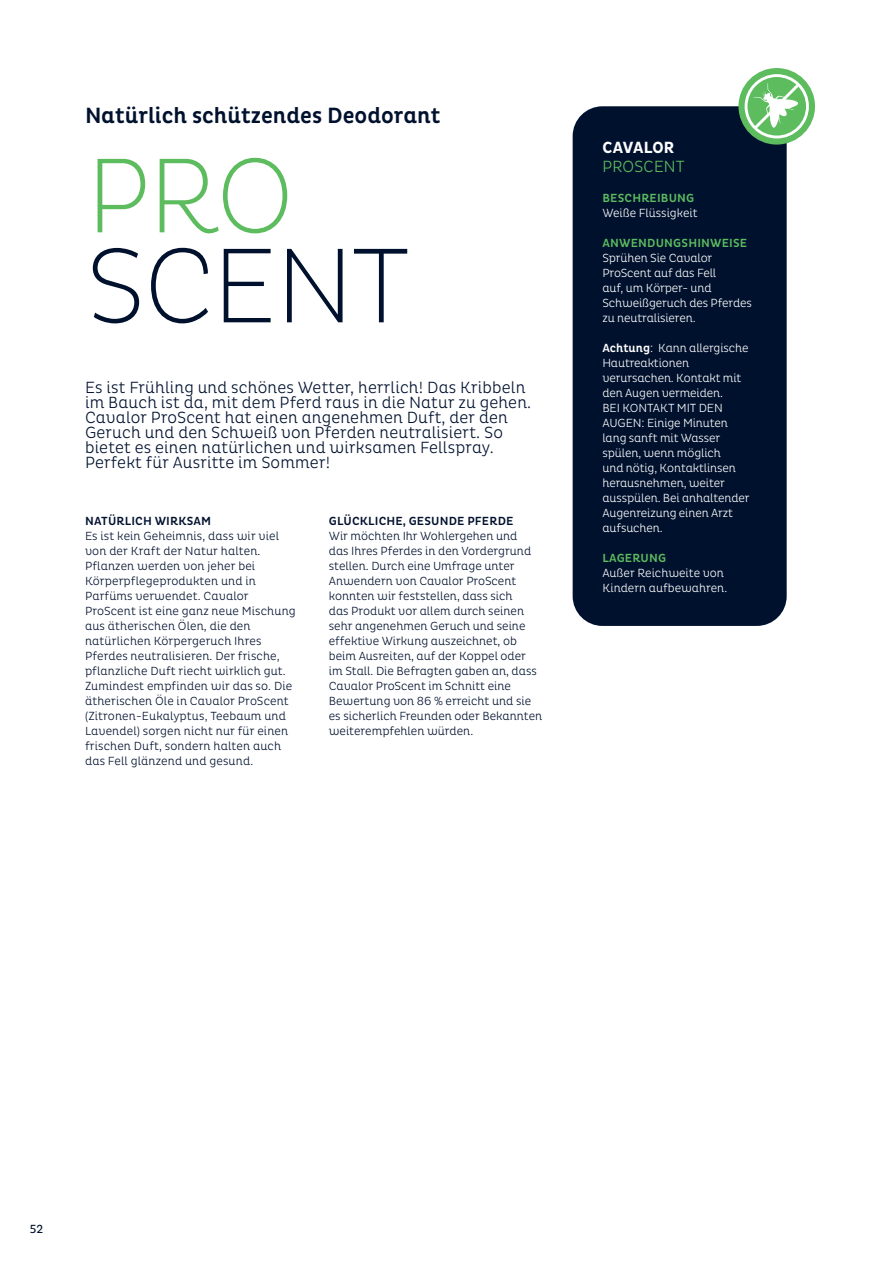
<style>
.page{position:relative;width:893px;height:1263px;background:#fff}
.page>*{position:absolute;margin:0;border:0;box-sizing:border-box;transform-origin:0 0}
.Product{font:200 108px/90px "Pluto Cond";letter-spacing:-.025em;color:#00112e}
.Introtitel{font:500 22.5px "Pluto Cond";color:#00112e}
.Inleiding{font:300 16.5px/15px "Pluto Cond";letter-spacing:.01em;color:#00112e}
.t1{font:300 16.5px/19.5px "Pluto Sans Cond";letter-spacing:.015em;color:#5cbc5e}
.Body{font:300 12px/15px "Pluto Cond";color:#00112e}
.Body_-_Wit{font:300 12px/15px "Pluto Cond";letter-spacing:-.01em;color:#fff}
.Titel{font:500 12px "Pluto Cond";letter-spacing:.015em;color:#5cbc5e}
.Body-2{font:500 12px "Pluto Cond";letter-spacing:.015em;color:#00112e}
.Titel-2{font:500 12px "Pluto Cond";letter-spacing:.015em;color:#00112e}
.t2{font:condensed 12px "Pluto";color:#00112e}
.s1{color:#5cbc5e}
.s2{font-weight:700;color:#fff}
.s3{font-weight:500}
.s4{font-weight:500;color:#5cbc5e}
</style>
<div class="page">
<div style="left:573px;top:106px;width:214px;height:520px;background:#00112e;border-radius:30px"></div>
<svg style="left:738px;top:68px;width:77px;height:77px;background:#6bbf6e"></svg>
<div style="left:745px;top:74px;width:64px;height:64px;border:3px solid #fff;border-radius:50%"></div>
<svg style="left:751px;top:81px;width:51px;height:51px"></svg>
<hr style="left:892px;top:0;width:1px;height:1263px;background:#00112e">
<p class="Introtitel" style="left:85px;top:103px;width:357px">Natürlich schützendes Deodorant</p>
<p class="Product" style="left:86px;top:151px;width:325px"><span class="s1">PRO<br></span>SCENT</p>
<p class="Inleiding" style="left:85px;top:380px;width:448px">Es ist Frühling und schönes Wetter, herrlich! Das Kribbeln im Bauch ist da, mit dem Pferd raus in die Natur zu gehen.<br>Cavalor ProScent hat einen angenehmen Duft, der den Geruch und den Schweiß von Pferden neutralisiert. So bietet es einen natürlichen und wirksamen Fellspray.<br>Perfekt für Ausritte im Sommer!</p>
<p class="Titel-2" style="left:85px;top:514px;width:128px">NATÜRLICH WIRKSAM</p>
<p class="Body" style="left:85px;top:529px;width:212px">Es ist kein Geheimnis, dass wir viel von der Kraft der Natur halten.<br>Pflanzen werden von jeher bei Körperpflegeprodukten und in Parfüms verwendet. Cavalor ProScent ist eine ganz neue Mischung aus ätherischen Ölen, die den natürlichen Körpergeruch Ihres Pferdes neutralisieren. Der frische, pflanzliche Duft riecht wirklich gut.<br>Zumindest empfinden wir das so. Die ätherischen Öle in Cavalor ProScent (Zitronen-Eukalyptus, Teebaum und Lavendel) sorgen nicht nur für einen frischen Duft, sondern halten auch das Fell glänzend und gesund.</p>
<p class="Body-2" style="left:329px;top:514px;width:186px">GLÜCKLICHE, GESUNDE PFERDE</p>
<p class="Body" style="left:329px;top:529px;width:215px">Wir möchten Ihr Wohlergehen und<br>das Ihres Pferdes in den Vordergrund stellen. Durch eine Umfrage unter Anwendern von Cavalor ProScent konnten wir feststellen, dass sich<br>das Produkt vor allem durch seinen sehr angenehmen Geruch und seine effektive Wirkung auszeichnet, ob beim Ausreiten, auf der Koppel oder im Stall. Die Befragten gaben an, dass Cavalor ProScent im Schnitt eine Bewertung von 86 % erreicht und sie es sicherlich Freunden oder Bekannten weiterempfehlen würden.</p>
<p class="t1" style="left:602px;top:137px;width:84px"><span class="s2">CAVALOR<br></span>PROSCENT</p>
<p class="Titel" style="left:602px;top:191px;width:93px">BESCHREIBUNG</p>
<p class="Body_-_Wit" style="left:602px;top:206px;width:97px">Weiße Flüssigkeit</p>
<p class="Titel" style="left:602px;top:236px;width:146px">ANWENDUNGSHINWEISE</p>
<p class="Body_-_Wit" style="left:602px;top:251px;width:151px">Sprühen Sie Cavalor<br>ProScent auf das Fell<br>auf, um Körper- und<br>Schweißgeruch des Pferdes zu neutralisieren.</p>
<p class="Body_-_Wit" style="left:602px;top:340px;width:149px"><span class="s3">Achtung</span>: Kann allergische<br>Hautreaktionen verursachen. Kontakt mit den Augen vermeiden.<br>BEI KONTAKT MIT DEN<br>AUGEN: Einige Minuten lang sanft mit Wasser spülen, wenn möglich<br>und nötig, Kontaktlinsen herausnehmen, weiter ausspülen. Bei anhaltender<br>Augenreizung einen Arzt aufsuchen.</p>
<p class="Body_-_Wit" style="left:602px;top:550px;width:126px"><span class="s4">LAGERUNG<br></span>Außer Reichweite von<br>Kindern aufbewahren.</p>
<p class="t2" style="left:30px;top:1222px;width:15px">52</p>
</div>
